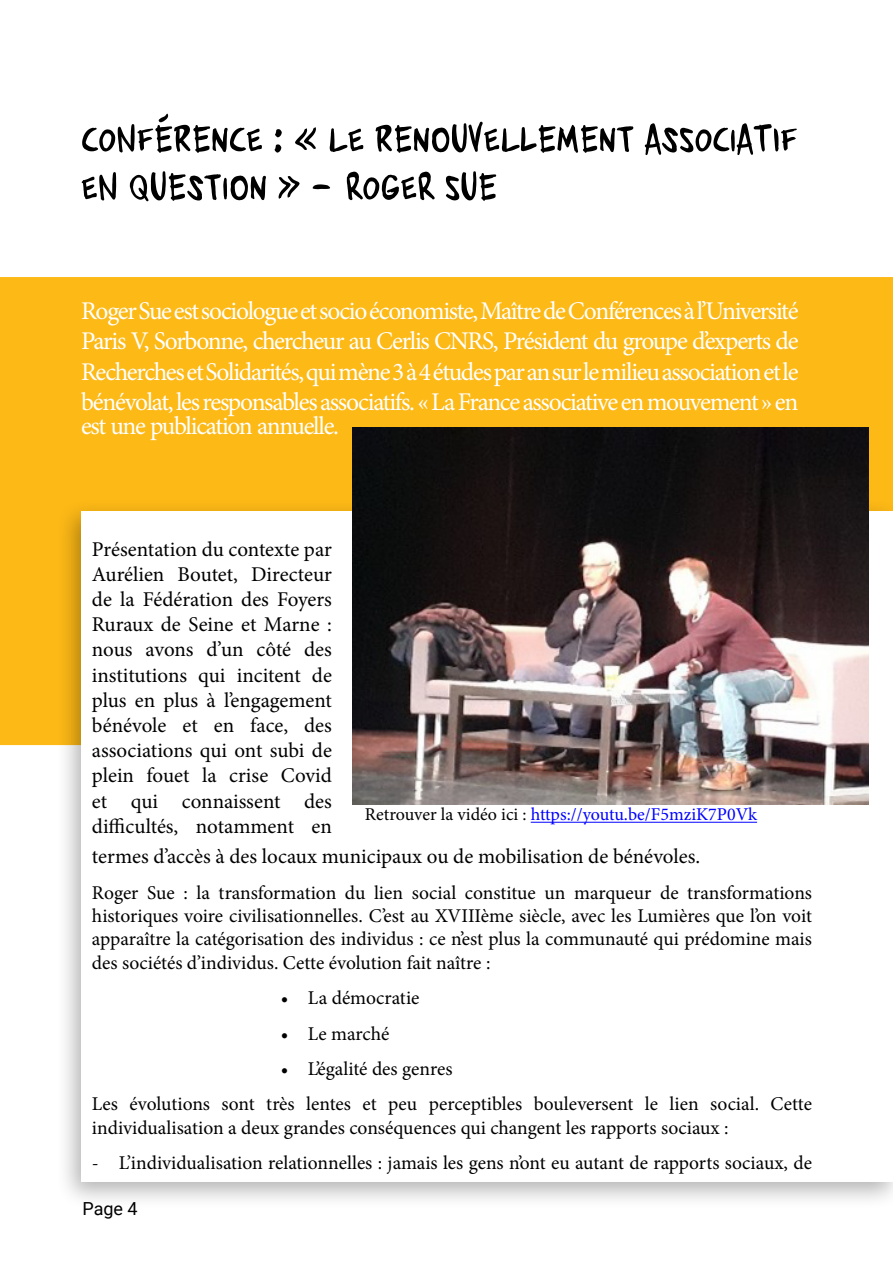
<style>
.page{position:relative;width:893px;height:1263px;background:#fff}
.page>*{position:absolute;margin:0;border:0;box-sizing:border-box;transform-origin:0 0}
.t1{font:55.5px "Zerocalcare Blockletter";color:#000}
.t2{font:25.5px/30.6px "Minion Pro";letter-spacing:-.05em;color:#fff;text-align:justify}
.t3{font:21px/25.2px "Minion Pro";color:#000;text-align:justify}
.t4{font:19.5px/23.4px "Minion Pro";color:#000;text-align:justify}
.t5{font:18px "Minion Pro";color:#00f}
.t6{font:18px "Roboto";color:#000}
.s1{color:#000}
</style>
<div class="page">
<div style="left:0;top:277px;width:893px;height:468px;background:#fdb916"></div>
<div style="left:56px;top:498px;width:837px;height:711px;background:#000;opacity:.3"></div>
<div style="left:81px;top:511px;width:812px;height:671px;background:#fff"></div>
<img style="left:353px;top:428px;width:515px;height:376px">
<hr style="left:531px;top:822px;width:226px;height:1px;background:#00f">
<h1 class="t1" style="left:81px;top:101px;width:92px">Conférence</h1>
<h1 class="t1" style="left:273px;top:101px;width:121px">: « le renou</h1>
<h1 class="t1" style="left:468px;top:101px;width:36px">vellement</h1>
<h1 class="t1" style="left:645px;top:101px;width:154px">associatif</h1>
<h1 class="t1" style="left:81px;top:149px;width:382px">en question » - Roger Sue</h1>
<p class="t2" style="left:81px;top:295px;width:719px">Roger Sue est sociologue et socio économiste, Maître de Conférences à l’Université Paris V, Sorbonne, chercheur au Cerlis CNRS, Président du groupe d’experts de Recherches et Solidarités, qui mène 3 à 4 études par an sur le milieu association et le bénévolat, les responsables associatifs. « La France associative en mouvement » en</p>
<h2 class="t2" style="left:81px;top:411px;width:259px">est une publication annuelle.</h2>
<p class="t3" style="left:92px;top:536px;width:242px">Présentation du contexte par Aurélien Boutet, Directeur de la Fédération des Foyers Ruraux de Seine et Marne : nous avons d’un côté des institutions qui incitent de plus en plus à l’engagement bénévole et en face, des associations qui ont subi de plein fouet la crise Covid et qui connaissent des difficultés, notamment en</p>
<p class="t3" style="left:92px;top:844px;width:610px">termes d’accès à des locaux municipaux ou de mobilisation de bénévoles.</p>
<p class="t4" style="left:92px;top:881px;width:722px">Roger Sue : la transformation du lien social constitue un marqueur de transformations historiques voire civilisationnelles. C’est au XVIIIème siècle, avec les Lumières que l’on voit apparaître la catégorisation des individus : ce n’est plus la communauté qui prédomine mais des sociétés d’individus. Cette évolution fait naître :</p>
<p class="t4" style="left:281px;top:986px;width:140px">• La démocratie</p>
<p class="t4" style="left:281px;top:1022px;width:110px">• Le marché</p>
<p class="t4" style="left:92px;top:1051px;width:722px;line-height:35.4px;text-indent:189px">• L’égalité des genres<br>Les évolutions sont très lentes et peu perceptibles bouleversent le lien social. Cette</p>
<p class="t4" style="left:92px;top:1116px;width:638px">individualisation a deux grandes conséquences qui changent les rapports sociaux :</p>
<p class="t4" style="left:92px;top:1151px;width:722px">- L’individualisation relationnelles : jamais les gens n’ont eu autant de rapports sociaux, de</p>
<p class="t5" style="left:365px;top:803px;width:394px"><span class="s1">Retrouver la vidéo ici :</span> https://youtu.be/F5mziK7P0Vk</p>
<p class="t6" style="left:82px;top:1196px;width:57px">Page 4</p>
</div>
